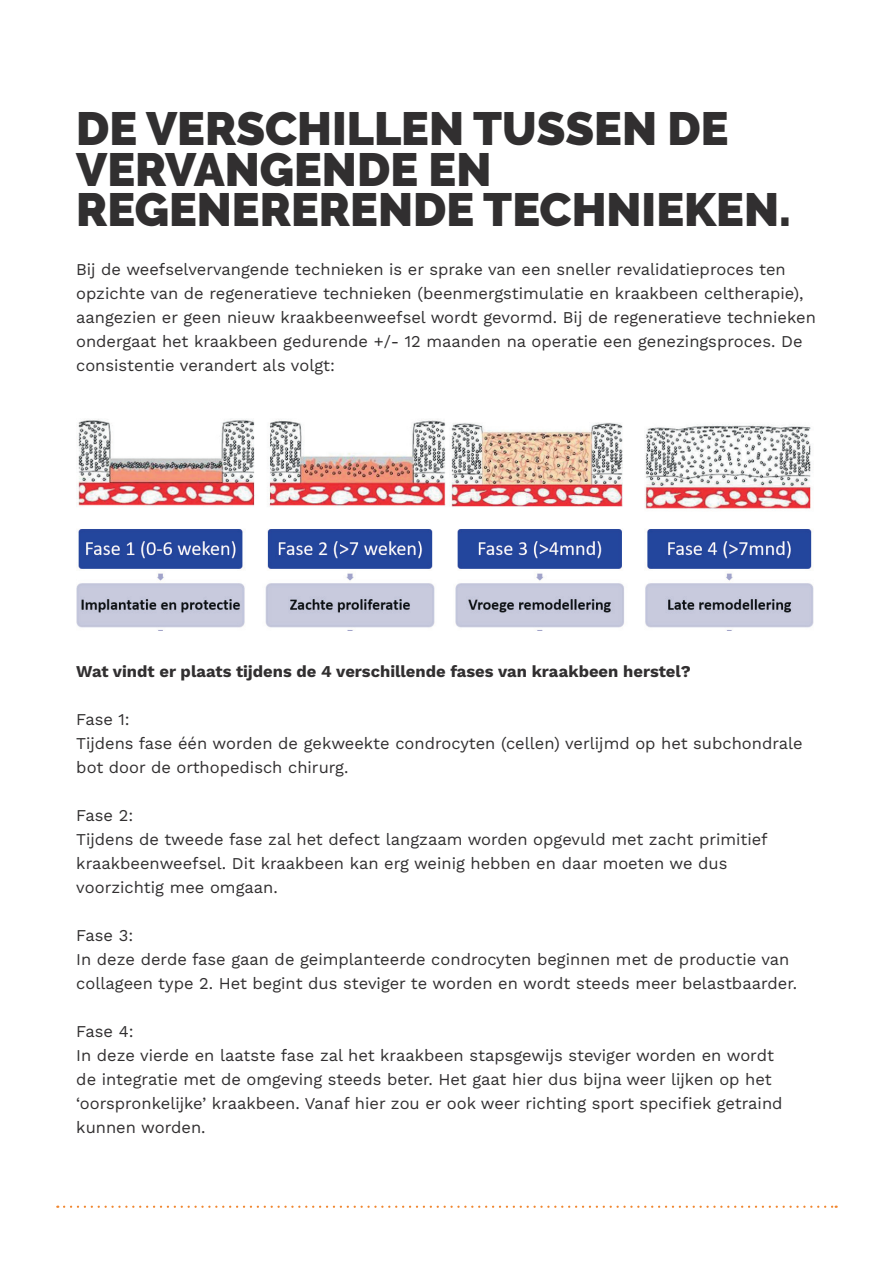
<style>
.page{position:relative;width:893px;height:1263px;background:#fff}
.page>*{position:absolute;margin:0;border:0;box-sizing:border-box;transform-origin:0 0}
.t1{font:900 46.5px/40.5px "Raleway";color:#312f30}
.t2{font:16.5px/24px "Work Sans";color:#312f30}
.t3{font:700 16.5px "Work Sans";color:#312f30}
</style>
<div class="page">
<img style="left:76px;top:419px;width:738px;height:212px">
<svg style="left:64px;top:1205px;width:773px;height:3px"></svg>
<h1 class="t1" style="left:76px;top:109px;width:716px">DE VERSCHILLEN TUSSEN DE<br>VERVANGENDE EN<br>REGENERERENDE TECHNIEKEN.</h1>
<p class="t2" style="left:76px;top:256px;width:741px">Bij de weefselvervangende technieken is er sprake van een sneller revalidatieproces ten opzichte van de regeneratieve technieken (beenmergstimulatie en kraakbeen celtherapie), aangezien er geen nieuw kraakbeenweefsel wordt gevormd. Bij de regeneratieve technieken ondergaat het kraakbeen gedurende +/- 12 maanden na operatie een genezingsproces. De consistentie verandert als volgt:</p>
<p class="t3" style="left:76px;top:661px;width:616px">Wat vindt er plaats tijdens de 4 verschillende fases van kraakbeen herstel?</p>
<p class="t2" style="left:76px;top:706px;width:728px">Fase 1:<br>Tijdens fase één worden de gekweekte condrocyten (cellen) verlijmd op het subchondrale bot door de orthopedisch chirurg.</p>
<p class="t2" style="left:76px;top:802px;width:693px">Fase 2:<br>Tijdens de tweede fase zal het defect langzaam worden opgevuld met zacht primitief kraakbeenweefsel. Dit kraakbeen kan erg weinig hebben en daar moeten we dus voorzichtig mee omgaan.</p>
<p class="t2" style="left:76px;top:922px;width:722px">Fase 3:<br>In deze derde fase gaan de geimplanteerde condrocyten beginnen met de productie van collageen type 2. Het begint dus steviger te worden en wordt steeds meer belastbaarder.</p>
<p class="t2" style="left:76px;top:1018px;width:708px">Fase 4:<br>In deze vierde en laatste fase zal het kraakbeen stapsgewijs steviger worden en wordt de integratie met de omgeving steeds beter. Het gaat hier dus bijna weer lijken op het ‘oorspronkelijke’ kraakbeen. Vanaf hier zou er ook weer richting sport specifiek getraind kunnen worden.</p>
</div>
